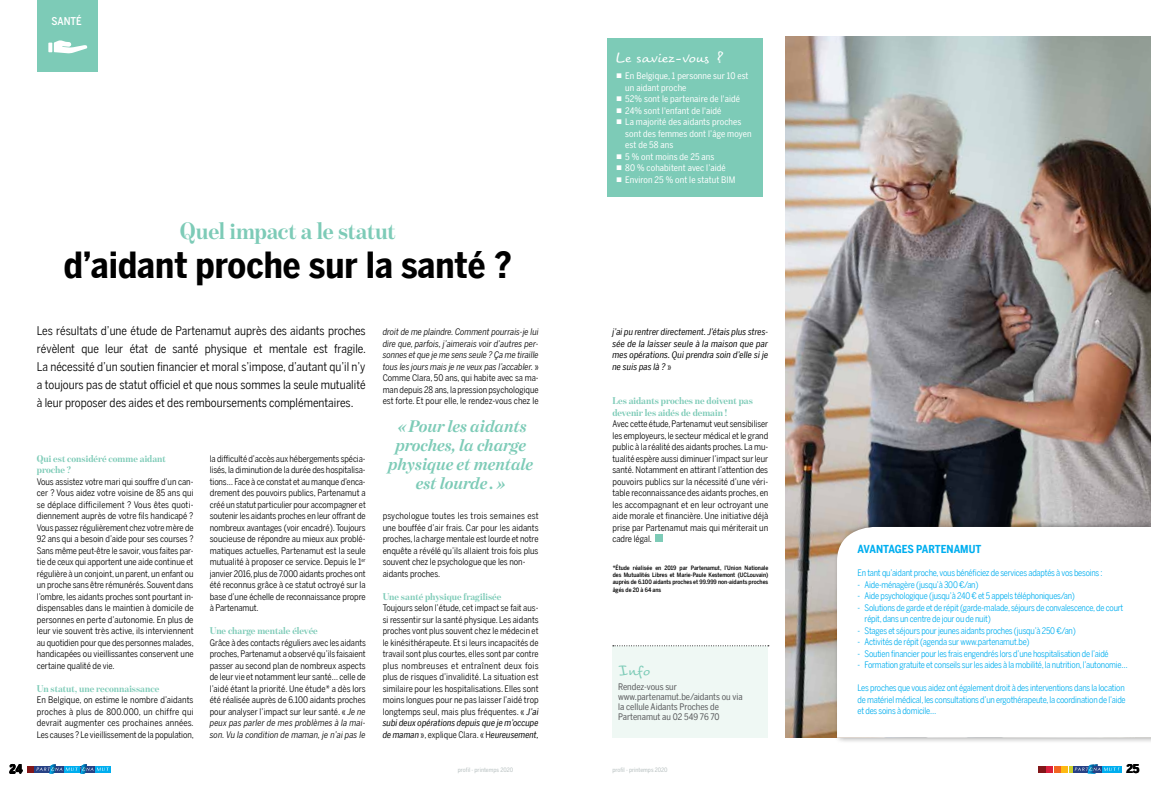
<style>
.page{position:relative;width:1151px;height:794px;background:#fff}
.page>*{position:absolute;margin:0;border:0;box-sizing:border-box;transform-origin:0 0}
.t1{font:700 36px "Benton Sans Cond";color:#000}
.t2{font:700 24px "Benton Mod Disp";letter-spacing:-.015em;color:#7dcbb7}
.t3{font:italic 700 17px/19px "Benton Modern One";color:#7dcbb7;text-align:center}
.t4{font:14px "Tornac";color:#fff}
.t5{font:14px "Tornac";color:#7dcbb7}
.t6{font:12px/18px "Benton Sans Cond";color:#000;text-align:justify}
.t7{font:700 condensed 12px "Benton Sans";color:#000}
.t8{font:700 11px "Benton Sans Cond";color:#00aeef}
.t9{font:500 condensed 10.7px "Benton Sans";letter-spacing:-.005em;color:#fff}
.t10{font:700 10px/11.5px "Benton Mod Disp";color:#7dcbb7}
.t11{font:9px/11.5px "Benton Sans Cond";color:#000;text-align:justify}
.t12{font:9px/11.5px "Benton Sans Cond";letter-spacing:-.02em;color:#00aeef}
.t13{font:italic 9px/11.5px "Benton Sans Condensed";color:#000}
.t14{font:9px/11.5px "Benton Sans Cond";letter-spacing:.01em;color:#fff}
.t15{font:italic 9px/11.5px "Benton Sans Condensed";letter-spacing:.005em;color:#000}
.t16{font:9px/10px "Benton Sans Cond";color:#58595b}
.t17{font:500 6px/7.2px "Benton Sans Cond";color:#000;text-align:justify}
.t18{font:condensed 6px "Benton Sans";color:#b5bebe}
.s1{font-family:"Benton Sans Condensed";font-style:italic}
.s2{font-family:"Benton Sans Cond";font-style:normal}
</style>
<div class="page">
<div style="left:95px;top:765px;width:15px;height:7px;background:#00aeef"></div>
<div style="left:27px;top:765px;width:8px;height:7px;background:#821619"></div>
<div style="left:1038px;top:765px;width:7px;height:7px;background:#821619"></div>
<div style="left:1046px;top:765px;width:7px;height:7px;background:#da1f3d"></div>
<div style="left:1054px;top:765px;width:7px;height:7px;background:#f26522"></div>
<div style="left:1061px;top:765px;width:7px;height:7px;background:#fdb913"></div>
<div style="left:1069px;top:765px;width:7px;height:7px;background:#cad12c"></div>
<div style="left:1106px;top:765px;width:15px;height:7px;background:#00aeef"></div>
<div style="left:37px;top:0;width:61px;height:71px;background:#7dcbb7"></div>
<svg style="left:48px;top:40px;width:39px;height:13px"></svg>
<img style="left:785px;top:36px;width:366px;height:701px">
<div style="left:607px;top:38px;width:156px;height:159px;background:#7dcbb7"></div>
<div style="left:612px;top:646px;width:156px;height:91px;background:#eff8f4"></div>
<svg style="left:613px;top:645px;width:156px;height:1px"></svg>
<div style="left:655px;top:534px;width:8px;height:8px;background:#7dcbb7"></div>
<div style="left:834px;top:521px;width:317px;height:223px;background:#000;opacity:.4"></div>
<svg style="left:837px;top:527px;width:314px;height:210px"></svg>
<svg style="left:35px;top:766px;width:2px;height:6px"></svg>
<svg style="left:37px;top:764px;width:72px;height:9px"></svg>
<svg style="left:1073px;top:765px;width:2px;height:7px"></svg>
<svg style="left:1075px;top:764px;width:45px;height:9px"></svg>
<p class="t9" style="left:52px;top:15px;width:32px">SANTÉ</p>
<h2 class="t2" style="left:180px;top:217px;width:217px">Quel impact a le statut</h2>
<h1 class="t1" style="left:64px;top:243px;width:449px">d’aidant proche sur la santé ?</h1>
<p class="t6" style="left:37px;top:321px;width:331px">Les résultats d’une étude de Partenamut auprès des aidants proches révèlent que leur état de santé physique et mentale est fragile.<br>La nécessité d’un soutien financier et moral s’impose, d’autant qu’il n’y a toujours pas de statut officiel et que nous sommes la seule mutualité à leur proposer des aides et des remboursements complémentaires.</p>
<p class="t10" style="left:37px;top:452px;width:131px">Qui est considéré comme aidant proche ?</p>
<p class="t11" style="left:37px;top:475px;width:158px">Vous assistez votre mari qui souffre d’un can&shy;cer ? Vous aidez votre voisine de 85 ans qui se déplace difficilement ? Vous êtes quoti&shy;diennement auprès de votre fils handicapé ?<br>Vous passez régulièrement chez votre mère de 92 ans qui a besoin d’aide pour ses courses ?<br>Sans même peut-être le savoir, vous faites par&shy;tie de ceux qui apportent une aide continue et régulière à un conjoint, un parent, un enfant ou un proche sans être rémunérés. Souvent dans l’ombre, les aidants proches sont pourtant in&shy;dispensables dans le maintien à domicile de personnes en perte d’autonomie. En plus de leur vie souvent très active, ils interviennent au quotidien pour que des personnes malades, handicapées ou vieillissantes conservent une certaine qualité de vie.</p>
<p class="t10" style="left:37px;top:682px;width:124px">Un statut, une reconnaissance</p>
<p class="t11" style="left:37px;top:694px;width:158px">En Belgique, on estime le nombre d’aidants proches à plus de 800.000, un chiffre qui devrait augmenter ces prochaines années.<br>Les causes ? Le vieillissement de la population,</p>
<p class="t11" style="left:210px;top:452px;width:158px">la difficulté d’accès aux hébergements spécia&shy;lisés, la diminution de la durée des hospitalisa&shy;tions… Face à ce constat et au manque d’enca&shy;drement des pouvoirs publics, Partenamut a créé un statut particulier pour accompagner et soutenir les aidants proches en leur offrant de nombreux avantages (voir encadré). Toujours soucieuse de répondre au mieux aux problé&shy;matiques actuelles, Partenamut est la seule mutualité à proposer ce service. Depuis le 1<sup>er </sup>janvier 2016, plus de 7.000 aidants proches ont été reconnus grâce à ce statut octroyé sur la base d’une échelle de reconnaissance propre à Partenamut.</p>
<p class="t10" style="left:210px;top:625px;width:110px">Une charge mentale élevée</p>
<p class="t11" style="left:210px;top:636px;width:157px">Grâce à des contacts réguliers avec les aidants proches, Partenamut a observé qu’ils faisaient passer au second plan de nombreux aspects de leur vie et notamment leur santé… celle de l’aidé étant la priorité. Une étude* a dès lors été réalisée auprès de 6.100 aidants proches pour analyser l’impact sur leur santé. « <span class="s1">Je ne</span></p>
<p class="t13" style="left:210px;top:717px;width:157px">peux pas parler de mes problèmes à la mai&shy;son. Vu la condition de maman, je n’ai pas le</p>
<p class="t13" style="left:383px;top:326px;width:157px;text-align:justify">droit de me plaindre. Comment pourrais-je lui dire que, parfois, j’aimerais voir d’autres per&shy;sonnes et que je me sens seule ? Ça me tiraille tous les jours mais je ne veux pas l’accabler. <span class="s2">»</span></p>
<p class="t11" style="left:383px;top:372px;width:157px">Comme Clara, 50 ans, qui habite avec sa ma&shy;man depuis 28 ans, la pression psychologique est forte. Et pour elle, le rendez-vous chez le</p>
<h3 class="t3" style="left:388px;top:416px;width:146px">«Pour les aidants proches, la charge physique et mentale est lourde . »</h3>
<p class="t11" style="left:383px;top:510px;width:157px;text-align:left">psychologue toutes les trois semaines est une bouffée d’air frais. Car pour les aidants proches, la charge mentale est lourde et notre enquête a révélé qu’ils allaient trois fois plus souvent chez le psychologue que les non&shy;aidants proches.</p>
<p class="t10" style="left:383px;top:590px;width:120px">Une santé physique fragilisée</p>
<p class="t11" style="left:383px;top:602px;width:157px">Toujours selon l’étude, cet impact se fait aus&shy;si ressentir sur la santé physique. Les aidants proches vont plus souvent chez le médecin et le kinésithérapeute. Et si leurs incapacités de travail sont plus courtes, elles sont par contre plus nombreuses et entraînent deux fois plus de risques d’invalidité. La situation est similaire pour les hospitalisations. Elles sont moins longues pour ne pas laisser l’aidé trop longtemps seul, mais plus fréquentes. « <span class="s1">J’ai</span></p>
<p class="t15" style="left:383px;top:717px;width:158px">subi deux opérations depuis que je m’occupe de maman <span class="s2">», explique Clara. « H</span>eureusement,</p>
<h3 class="t4" style="left:615px;top:48px;width:110px">Le saviez-vous ?</h3>
<p class="t14" style="left:625px;top:70px;width:128px">En Belgique, 1 personne sur 10 est un aidant proche<br>52% sont le partenaire de l'aidé<br>24% sont l'enfant de l'aidé<br>La majorité des aidants proches sont des femmes dont l’âge moyen est de 58 ans<br>5 % ont moins de 25 ans<br>80 % cohabitent avec l’aidé<br>Environ 25 % ont le statut BIM</p>
<p class="t15" style="left:612px;top:326px;width:157px;text-align:justify">j’ai pu rentrer directement. J’étais plus stres&shy;sée de la laisser seule à la maison que par mes opérations. Qui prendra soin d’elle si je ne suis pas là ? <span class="s2">»</span></p>
<p class="t10" style="left:612px;top:395px;width:142px">Les aidants proches ne doivent pas devenir les aidés de demain !</p>
<p class="t11" style="left:612px;top:418px;width:157px">Avec cette étude, Partenamut veut sensibiliser les employeurs, le secteur médical et le grand public à la réalité des aidants proches. La mu&shy;tualité espère aussi diminuer l’impact sur leur santé. Notamment en attirant l’attention des pouvoirs publics sur la nécessité d’une véri&shy;table reconnaissance des aidants proches, en les accompagnant et en leur octroyant une aide morale et financière. Une initiative déjà prise par Partenamut mais qui mériterait un cadre légal.</p>
<p class="t17" style="left:613px;top:564px;width:157px">*Étude réalisée en 2019 par Partenamut, l’Union Nationale des Mutualités Libres et Marie-Paule Kestemont (UCLouvain) auprès de 6.100 aidants proches et 99.999 non-aidants proches âgés de 20 à 64 ans</p>
<h3 class="t5" style="left:618px;top:661px;width:34px">Info</h3>
<p class="t16" style="left:618px;top:682px;width:126px">Rendez-vous sur www.partenamut.be/aidants ou via la cellule Aidants Proches de<br>Partenamut au 02 549 76 70</p>
<p class="t8" style="left:857px;top:543px;width:125px">AVANTAGES PARTENAMUT</p>
<p class="t12" style="left:857px;top:567px;width:247px">En tant qu’aidant proche, vous bénéficiez de services adaptés à vos besoins :</p>
<p class="t12" style="left:857px;top:579px;width:122px">- Aide-ménagère (jusqu’à 300 €/an)</p>
<p class="t12" style="left:857px;top:590px;width:219px">- Aide psychologique (jusqu’à 240 € et 5 appels téléphoniques/an)</p>
<p class="t12" style="left:864px;top:602px;width:260px;text-indent:-7px">- Solutions de garde et de répit (garde-malade, séjours de convalescence, de court répit, dans un centre de jour ou de nuit)</p>
<p class="t12" style="left:857px;top:625px;width:220px">- Stages et séjours pour jeunes aidants proches (jusqu’à 250 €/an)</p>
<p class="t12" style="left:857px;top:636px;width:174px">- Activités de répit (agenda sur www.partenamut.be)</p>
<p class="t12" style="left:857px;top:648px;width:253px">- Soutien financier pour les frais engendrés lors d’une hospitalisation de l’aidé</p>
<p class="t12" style="left:857px;top:659px;width:272px">- Formation gratuite et conseils sur les aides à la mobilité, la nutrition, l’autonomie…</p>
<p class="t12" style="left:857px;top:682px;width:270px;text-align:justify">Les proches que vous aidez ont également droit à des interventions dans la location de matériel médical, les consultations d’un ergothérapeute, la coordination de l’aide et des soins à domicile…</p>
<h3 class="t7" style="left:9px;top:761px;width:15px">24</h3>
<h3 class="t7" style="left:1127px;top:761px;width:14px">25</h3>
<p class="t18" style="left:458px;top:766px;width:57px">profil - printemps 2020</p>
<p class="t18" style="left:612px;top:766px;width:57px">profil - printemps 2020</p>
</div>
